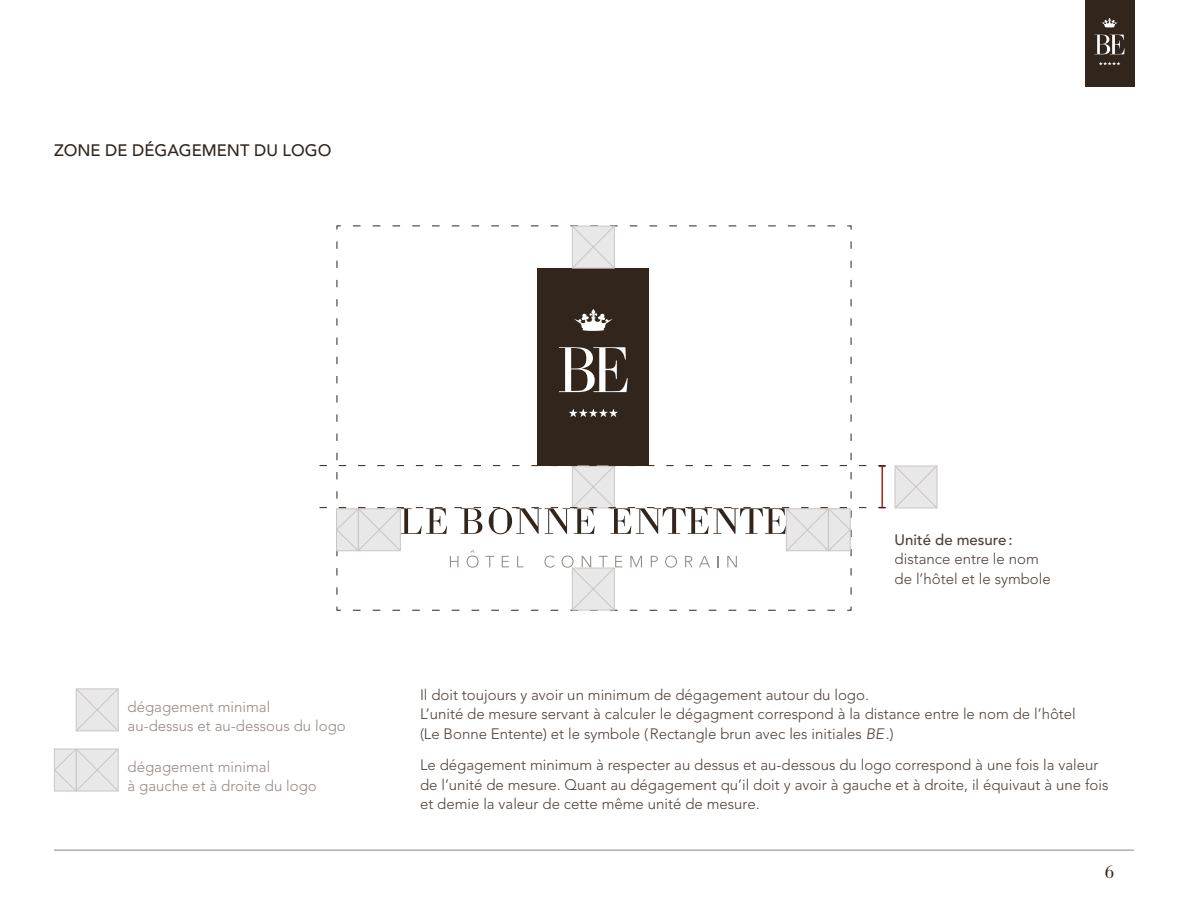
<style>
.page{position:relative;width:1188px;height:918px;background:#fff}
.page>*{position:absolute;margin:0;border:0;box-sizing:border-box;transform-origin:0 0}
.t1{font:300 18px "B Bodoni";color:#31251c}
.t2{font:500 16.5px "Avenir";color:#31251c}
.t3{font:300 15px/19.5px "Avenir";color:#4e4139}
.t4{font:300 15px/19.5px "Avenir";color:#948984}
.s1{font-weight:500}
.s2{font-style:italic}
</style>
<div class="page">
<hr style="left:54px;top:850px;width:1080px;height:1px;background:#948984">
<div style="left:1085px;top:0;width:49px;height:86px;background:#31251c"></div>
<svg style="left:1099px;top:62px;width:21px;height:3px"></svg>
<svg style="left:1097px;top:35px;width:28px;height:19px"></svg>
<svg style="left:1101px;top:18px;width:17px;height:9px"></svg>
<svg style="left:894px;top:465px;width:44px;height:44px;background:#e5e3e3"></svg>
<svg style="left:75px;top:688px;width:44px;height:44px;background:#e5e3e3"></svg>
<svg style="left:54px;top:748px;width:65px;height:44px;background:#e4e3e2"></svg>
<svg style="left:320px;top:225px;width:566px;height:386px"></svg>
<p class="t2" style="left:54px;top:141px;width:279px">ZONE DE DÉGAGEMENT DU LOGO</p>
<p class="t4" style="left:128px;top:697px;width:220px">dégagement minimal<br>au-dessus et au-dessous du logo</p>
<p class="t4" style="left:128px;top:757px;width:191px">dégagement minimal<br>à gauche et à droite du logo</p>
<p class="t3" style="left:895px;top:530px;width:158px"><span class="s1">Unité de mesure: </span>distance entre le nom de l’hôtel et le symbole</p>
<p class="t3" style="left:420px;top:685px;width:657px">Il doit toujours y avoir un minimum de dégagement autour du logo.<br>L’unité de mesure servant à calculer le dégagment correspond à la distance entre le nom de l’hôtel (Le Bonne Entente) et le symbole (Rectangle brun avec les initiales <span class="s2">BE</span>.)</p>
<p class="t3" style="left:420px;top:755px;width:690px">Le dégagement minimum à respecter au dessus et au-dessous du logo correspond à une fois la valeur de l’unité de mesure. Quant au dégagement qu’il doit y avoir à gauche et à droite, il équivaut à une fois et demie la valeur de cette même unité de mesure.</p>
<p class="t1" style="left:1105px;top:861px;width:11px">6</p>
</div>
